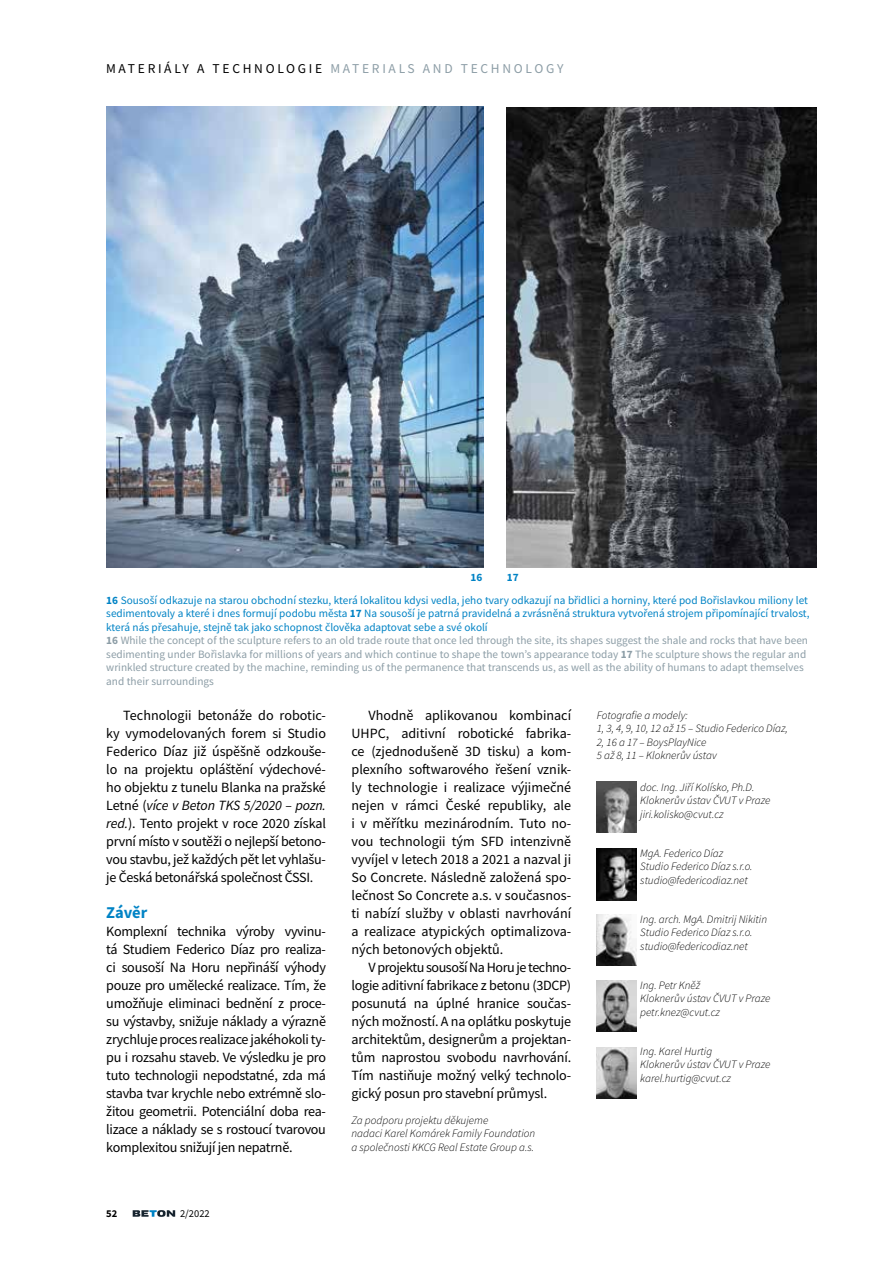
<style>
.page{position:relative;width:893px;height:1263px;background:#fff}
.page>*{position:absolute;margin:0;border:0;box-sizing:border-box;transform-origin:0 0}
.t1{font:700 16.5px "Source Sans Pro";letter-spacing:-.005em;color:#0083c5}
.t2{font:14.1px/18px "Source Sans Pro";letter-spacing:-.02em;color:#000;text-align:justify}
.t3{font:13.5px "Source Sans Pro";letter-spacing:.2em;color:#8c9da6}
.t4{font:11.25px/13.5px "Source Sans Pro";color:#8c9da6}
.t5{font:italic 300 11.25px/13.5px "Source Sans Pro";color:#000}
.t6{font:11.25px/22.4px "Source Sans Pro";color:#0083c5}
.t7{font:700 11.25px "Source Sans Pro";color:#0083c5}
.t8{font:10.5px "Source Sans Pro";color:#000}
.t9{font:700 10.5px "Source Sans Pro";color:#000}
.s1{color:#000}
.s2{font-weight:700}
.s3{color:#0083c5}
.s4{font-weight:700;color:#0083c5}
.s5{font-style:italic}
</style>
<div class="page">
<svg style="left:133px;top:1210px;width:42px;height:7px"></svg>
<img style="left:106px;top:106px;width:378px;height:462px">
<img style="left:507px;top:108px;width:309px;height:460px">
<img style="left:597px;top:781px;width:39px;height:52px">
<img style="left:597px;top:849px;width:39px;height:51px">
<img style="left:597px;top:914px;width:39px;height:52px">
<img style="left:597px;top:980px;width:39px;height:52px">
<img style="left:597px;top:1047px;width:39px;height:51px">
<p class="t3" style="left:106px;top:60px;width:459px"><span class="s1">MATERIÁLY A TECHNOLOGIE</span> MATERIALS AND TECHNOLOGY</p>
<p class="t7" style="left:471px;top:570px;width:13px">16</p>
<p class="t6" style="left:106px;top:566px;width:703px;text-indent:401px"><span class="s2">17<br>16</span> Sousoší odkazuje na starou obchodní stezku, která lokalitou kdysi vedla, jeho tvary odkazují na břidlici a horniny, které pod Bořislavkou miliony let</p>
<p class="t4" style="left:106px;top:607px;width:705px"><span class="s3">sedimentovaly a které i dnes formují podobu města</span> <span class="s4">17</span> <span class="s3">Na sousoší je patrná pravidelná a zvrásněná struktura vytvořená strojem připomínající trvalost, která nás přesahuje, stejně tak jako schopnost člověka adaptovat sebe a své okolí<br></span><span class="s2">16</span> While the concept of the sculpture refers to an old trade route that once led through the site, its shapes suggest the shale and rocks that have been sedimenting under Bořislavka for millions of years and which continue to shape the town’s appearance today <span class="s2">17</span> The sculpture shows the regular and wrinkled structure created by the machine, reminding us of the permanence that transcends us, as well as the ability of humans to adapt themselves and their surroundings</p>
<p class="t5" style="left:597px;top:708px;width:193px">Fotografie a modely:<br>1, 3, 4, 9, 10, 12 až 15 – Studio Federico Díaz,<br>2, 16 a 17 – BoysPlayNice<br>5 až 8, 11 – Kloknerův ústav</p>
<p class="t5" style="left:640px;top:780px;width:132px">doc. Ing. Jiří Kolísko, Ph.D.<br>Kloknerův ústav ČVUT v Praze jiri.kolisko@cvut.cz</p>
<p class="t5" style="left:640px;top:846px;width:114px">MgA. Federico Díaz<br>Studio Federico Díaz s.r.o. studio@federicodiaz.net</p>
<p class="t5" style="left:640px;top:912px;width:128px">Ing. arch. MgA. Dmitrij Nikitin<br>Studio Federico Díaz s.r.o. studio@federicodiaz.net</p>
<p class="t5" style="left:640px;top:978px;width:132px">Ing. Petr Kněž<br>Kloknerův ústav ČVUT v Praze petr.knez@cvut.cz</p>
<p class="t5" style="left:640px;top:1044px;width:132px">Ing. Karel Hurtig<br>Kloknerův ústav ČVUT v Praze karel.hurtig@cvut.cz</p>
<p class="t2" style="left:106px;top:706px;width:221px;text-indent:17px">Technologii betonáže do robotic&shy;ky vymodelovaných forem si Studio Federico Díaz již úspěšně odzkouše&shy;lo na projektu opláštění výdechové&shy;ho objektu z tunelu Blanka na pražské Letné (<span class="s5">více v Beton TKS 5/2020 – pozn. red.</span>). Tento projekt v roce 2020 získal první místo v soutěži o nejlepší betono&shy;vou stavbu, jež každých pět let vyhlašu&shy;je Česká betonářská společnost ČSSI.</p>
<p class="t1" style="left:106px;top:901px;width:43px">Závěr</p>
<p class="t2" style="left:106px;top:922px;width:221px">Komplexní technika výroby vyvinu&shy;tá Studiem Federico Díaz pro realiza&shy;ci sousoší Na Horu nepřináší výhody pouze pro umělecké realizace. Tím, že umožňuje eliminaci bednění z proce&shy;su výstavby, snižuje náklady a výrazně zrychluje proces realizace jakéhokoli ty&shy;pu i rozsahu staveb. Ve výsledku je pro tuto technologii nepodstatné, zda má stavba tvar krychle nebo extrémně slo&shy;žitou geometrii. Potenciální doba rea&shy;lizace a náklady se s rostoucí tvarovou komplexitou snižují jen nepatrně.</p>
<p class="t2" style="left:351px;top:706px;width:221px;text-indent:17px">Vhodně aplikovanou kombinací UHPC, aditivní robotické fabrika&shy;ce (zjednodušeně 3D tisku) a kom&shy;plexního softwarového řešení vznik&shy;ly technologie i realizace výjimečné nejen v rámci České republiky, ale i v měřítku mezinárodním. Tuto no&shy;vou technologii tým SFD intenzivně vyvíjel v letech 2018 a 2021 a nazval ji So Concrete. Následně založená spo&shy;lečnost So Concrete a.s. v současnos&shy;ti nabízí služby v oblasti navrhování a realizace atypických optimalizova&shy;ných betonových objektů.</p>
<p class="t2" style="left:351px;top:958px;width:221px;text-indent:17px">V projektu sousoší Na Horu je techno&shy;logie aditivní fabrikace z betonu (3DCP) posunutá na úplné hranice součas&shy;ných možností. A na oplátku poskytuje architektům, designerům a projektan&shy;tům naprostou svobodu navrhování.<br>Tím nastiňuje možný velký technolo&shy;gický posun pro stavební průmysl.</p>
<p class="t5" style="left:351px;top:1113px;width:185px">Za podporu projektu děkujeme<br>nadaci Karel Komárek Family Foundation a společnosti KKCG Real Estate Group a.s.</p>
<p class="t9" style="left:106px;top:1206px;width:13px">52</p>
<p class="t8" style="left:180px;top:1207px;width:31px">2/2022</p>
</div>
